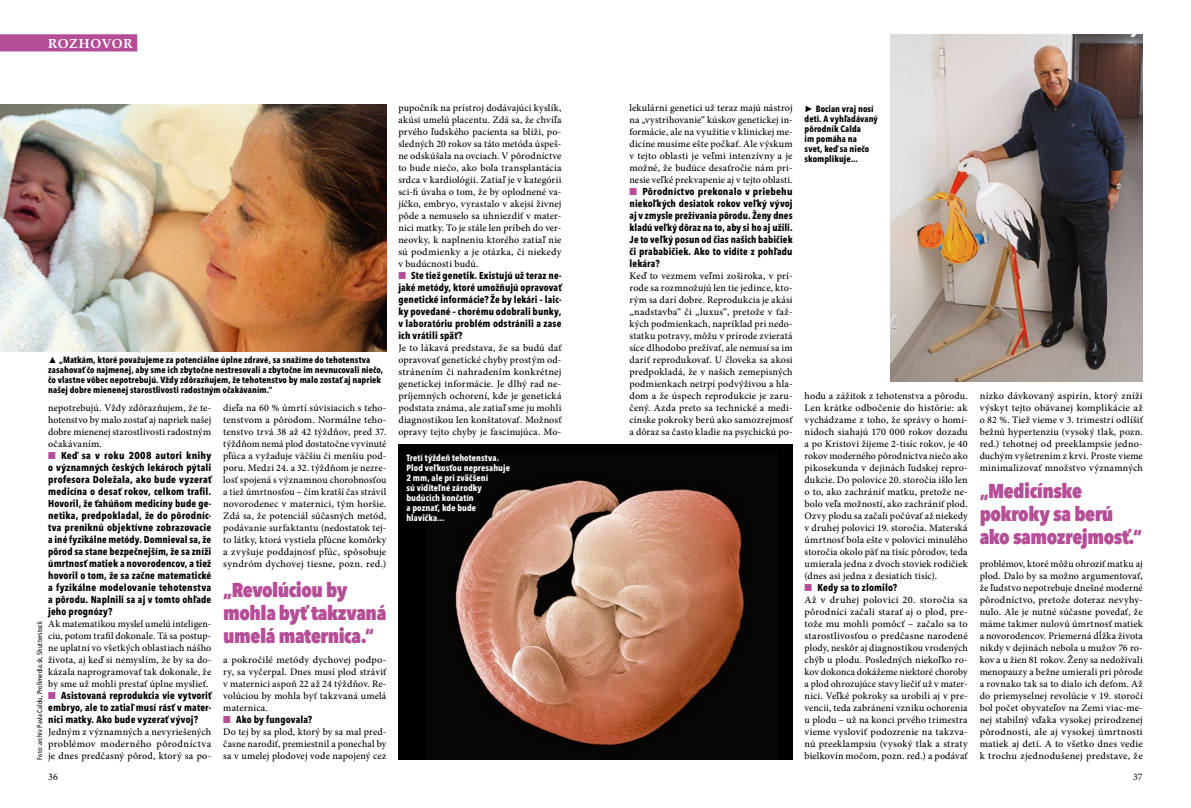
<style>
.page{position:relative;width:1191px;height:808px;background:#fff}
.page>*{position:absolute;margin:0;border:0;box-sizing:border-box;transform-origin:0 0}
.t1{font:800 condensed 20px/23px "Avenir Next LT Pro";letter-spacing:-.02em;color:#b54e97}
.t2{font:700 13px "Palatino Linotype";letter-spacing:.04em;color:#fff}
.t3{font:500 10px/12px "Minion Pro";letter-spacing:.015em;color:#000;text-align:justify}
.t4{font:700 condensed 10px/12px "Avenir Next LT Pro";letter-spacing:.015em;color:#000;text-align:justify}
.t5{font:10px "Minion Pro";color:#000}
.t6{font:700 condensed 9px/10px "Avenir Next LT Pro";letter-spacing:.01em;color:#000}
.t7{font:700 condensed 9px/10px "Avenir Next LT Pro";letter-spacing:.01em;color:#fff}
.t8{font:500 condensed 7px "Avenir Next LT Pro";letter-spacing:.02em;color:#000}
.s1{font-family:"Arial";font-weight:400;font-stretch:normal}
.s2{color:#b54e97}
</style>
<div class="page">
<img style="left:0;top:104px;width:386px;height:247px">
<img style="left:890px;top:34px;width:252px;height:347px">
<div style="left:398px;top:445px;width:394px;height:315px;background:#000"></div>
<img style="left:455px;top:480px;width:293px;height:266px">
<div style="left:0;top:34px;width:137px;height:17px;background:#b54e97"></div>
<h2 class="t2" style="left:48px;top:34px;width:85px">ROZHOVOR</h2>
<p class="t6" style="left:48px;top:355px;width:337px"><span class="s1">▲</span> „Matkám, ktoré považujeme za potenciálne úplne zdravé, sa snažíme do tehotenstva zasahovať čo najmenej, aby sme ich zbytočne nestresovali a zbytočne im nevnucovali niečo, čo vlastne vôbec nepotrebujú. Vždy zdôrazňujem, že tehotenstvo by malo zostať aj napriek našej dobre mienenej starostlivosti radostným očakávaním.“</p>
<p class="t3" style="left:48px;top:402px;width:165px">nepotrebujú. Vždy zdôrazňujem, že te&shy;hotenstvo by malo zostať aj napriek našej dobre mienenej starostlivosti radostným očakávaním.</p>
<p class="t4" style="left:48px;top:450px;width:165px"><span class="s2">■</span> Keď sa v roku 2008 autori knihy o významných českých lekároch pýtali profesora Doležala, ako bude vyzerať medicína o desať rokov, celkom trafil.<br>Hovoril, že ťahúňom medicíny bude ge&shy;netika, predpokladal, že do pôrodníc&shy;tva preniknú objektívne zobrazovacie a iné fyzikálne metódy. Domnieval sa, že pôrod sa stane bezpečnejším, že sa zníži úmrtnosť matiek a novorodencov, a tiež hovoril o tom, že sa začne matematické a fyzikálne modelovanie tehotenstva a pôrodu. Naplnili sa aj v tomto ohľade jeho prognózy?</p>
<p class="t3" style="left:48px;top:618px;width:165px">Ak matematikou myslel umelú inteligen&shy;ciu, potom trafil dokonale. Tá sa postup&shy;ne uplatní vo všetkých oblastiach nášho života, aj keď si nemyslím, že by sa do&shy;kázala naprogramovať tak dokonale, že by sme už mohli prestať úplne myslieť.</p>
<p class="t4" style="left:48px;top:690px;width:165px"><span class="s2">■</span> Asistovaná reprodukcia vie vytvoriť embryo, ale to zatiaľ musí rásť v mater&shy;nici matky. Ako bude vyzerať vývoj?</p>
<p class="t3" style="left:48px;top:726px;width:165px">Jedným z významných a nevyriešených problémov moderného pôrodníctva je dnes predčasný pôrod, ktorý sa po-</p>
<p class="t8" style="left:35px;top:760px;width:140px;rotate:-90deg">Foto: archív Pavla Caldu, Profimedia.sk, Shutterstock</p>
<p class="t5" style="left:48px;top:770px;width:11px">36</p>
<p class="t3" style="left:223px;top:402px;width:165px">dieľa na 60 % úmrtí súvisiacich s teho&shy;tenstvom a pôrodom. Normálne teho&shy;tenstvo trvá 38 až 42 týždňov, pred 37. týždňom nemá plod dostatočne vyvinuté pľúca a vyžaduje väčšiu či menšiu pod&shy;poru. Medzi 24. a 32. týždňom je nezre&shy;losť spojená s významnou chorobnosťou a tiež úmrtnosťou – čím kratší čas strávil novorodenec v maternici, tým horšie.<br>Zdá sa, že potenciál súčasných metód, podávanie surfaktantu (nedostatok tej&shy;to látky, ktorá vystiela pľúcne komôrky a zvyšuje poddajnosť pľúc, spôsobuje syndróm dychovej tiesne, pozn. red.)</p>
<h1 class="t1" style="left:223px;top:578px;width:165px">„Revolúciou by mohla byť takzvaná umelá maternica.“</h1>
<p class="t3" style="left:223px;top:654px;width:165px">a pokročilé metódy dychovej podpo&shy;ry, sa vyčerpal. Dnes musí plod stráviť v maternici aspoň 22 až 24 týždňov. Re&shy;volúciou by mohla byť takzvaná umelá maternica.</p>
<p class="t4" style="left:223px;top:714px;width:90px"><span class="s2">■</span> Ako by fungovala?</p>
<p class="t3" style="left:223px;top:726px;width:165px">Do tej by sa plod, ktorý by sa mal pred&shy;časne narodiť, premiestnil a ponechal by sa v umelej plodovej vode napojený cez</p>
<p class="t3" style="left:398px;top:102px;width:165px">pupočník na prístroj dodávajúci kyslík, akúsi umelú placentu. Zdá sa, že chvíľa prvého ľudského pacienta sa blíži, po&shy;sledných 20 rokov sa táto metóda úspeš&shy;ne odskúšala na ovciach. V pôrodníctve to bude niečo, ako bola transplantácia srdca v kardiológii. Zatiaľ je v kategórii sci-fi úvaha o tom, že by oplodnené va&shy;jíčko, embryo, vyrastalo v akejsi živnej pôde a nemuselo sa uhniezdiť v mater&shy;nici matky. To je stále len príbeh do ver&shy;neovky, k naplneniu ktorého zatiaľ nie sú podmienky a je otázka, či niekedy v budúcnosti budú.</p>
<p class="t4" style="left:398px;top:270px;width:165px"><span class="s2">■</span> Ste tiež genetik. Existujú už teraz ne&shy;jaké metódy, ktoré umožňujú opravovať genetické informácie? Že by lekári – laic&shy;ky povedané – chorému odobrali bunky, v laboratóriu problém odstránili a zase ich vrátili späť?</p>
<p class="t3" style="left:398px;top:342px;width:165px">Je to lákavá predstava, že sa budú dať opravovať genetické chyby prostým od&shy;stránením či nahradením konkrétnej genetickej informácie. Je dlhý rad ne&shy;príjemných ochorení, kde je genetická podstata známa, ale zatiaľ sme ju mohli diagnostikou len konštatovať. Možnosť opravy tejto chyby je fascinujúca. Mo-</p>
<p class="t7" style="left:406px;top:453px;width:105px">Tretí týždeň tehotenstva.<br>Plod veľkosťou nepresahuje<br>2 mm, ale pri zväčšení<br>sú viditeľné zárodky budúcich končatín<br>a poznať, kde bude hlavička...</p>
<p class="t3" style="left:629px;top:102px;width:165px">lekulárni genetici už teraz majú nástroj na „vystrihovanie“ kúskov genetickej in&shy;formácie, ale na využitie v klinickej me&shy;dicíne musíme ešte počkať. Ale výskum v tejto oblasti je veľmi intenzívny a je možné, že budúce desaťročie nám pri&shy;nesie veľké prekvapenie aj v tejto oblasti.</p>
<p class="t4" style="left:629px;top:186px;width:165px"><span class="s2">■</span> Pôrodníctvo prekonalo v priebehu niekoľkých desiatok rokov veľký vývoj aj v zmysle prežívania pôrodu. Ženy dnes kladú veľký dôraz na to, aby si ho aj užili.<br>Je to veľký posun od čias našich babičiek či prababičiek. Ako to vidíte z pohľadu lekára?</p>
<p class="t3" style="left:629px;top:270px;width:165px">Keď to vezmem veľmi zoširoka, v prí&shy;rode sa rozmnožujú len tie jedince, kto&shy;rým sa darí dobre. Reprodukcia je akási „nadstavba“ či „luxus“, pretože v ťaž&shy;kých podmienkach, napríklad pri nedo&shy;statku potravy, môžu v prírode zvieratá síce dlhodobo prežívať, ale nemusí sa im dariť reprodukovať. U človeka sa akosi predpokladá, že v našich zemepisných podmienkach netrpí podvýživou a hla&shy;dom a že úspech reprodukcie je zaru&shy;čený. Azda preto sa technické a medi&shy;cínske pokroky berú ako samozrejmosť a dôraz sa často kladie na psychickú po-</p>
<p class="t6" style="left:804px;top:104px;width:75px"><span class="s1">►</span> Bocian vraj nosí deti. A vyhľadávaný pôrodník Calda<br>im pomáha na<br>svet, keď sa niečo skomplikuje...</p>
<p class="t3" style="left:804px;top:390px;width:165px">hodu a zážitok z tehotenstva a pôrodu.<br>Len krátke odbočenie do histórie: ak vychádzame z toho, že správy o homi&shy;nidoch siahajú 170 000 rokov dozadu a po Kristovi žijeme 2-tisíc rokov, je 40 rokov moderného pôrodníctva niečo ako pikosekunda v dejinách ľudskej repro&shy;dukcie. Do polovice 20. storočia išlo len o to, ako zachrániť matku, pretože ne&shy;bolo veľa možností, ako zachrániť plod.<br>Ozvy plodu sa začali počúvať až niekedy v druhej polovici 19. storočia. Materská úmrtnosť bola ešte v polovici minulého storočia okolo päť na tisíc pôrodov, teda umierala jedna z dvoch stoviek rodičiek (dnes asi jedna z desiatich tisíc).</p>
<p class="t4" style="left:804px;top:582px;width:94px"><span class="s2">■</span> Kedy sa to zlomilo?</p>
<p class="t3" style="left:804px;top:594px;width:165px">Až v druhej polovici 20. storočia sa pôrodníci začali starať aj o plod, pre&shy;tože mu mohli pomôcť – začalo sa to starostlivosťou o predčasne narodené plody, neskôr aj diagnostikou vrodených chýb u plodu. Posledných niekoľko ro&shy;kov dokonca dokážeme niektoré choroby a plod ohrozujúce stavy liečiť už v mater&shy;nici. Veľké pokroky sa urobili aj v pre&shy;vencii, teda zabránení vzniku ochorenia u plodu – už na konci prvého trimestra vieme vysloviť podozrenie na takzva&shy;nú preeklampsiu (vysoký tlak a straty bielkovín močom, pozn. red.) a podávať</p>
<p class="t3" style="left:979px;top:390px;width:165px">nízko dávkovaný aspirín, ktorý zníži výskyt tejto obávanej komplikácie až o 82 %. Tiež vieme v 3. trimestri odlíšiť bežnú hypertenziu (vysoký tlak, pozn. red.) tehotnej od preeklampsie jedno&shy;duchým vyšetrením z krvi. Proste vieme minimalizovať množstvo významných</p>
<h1 class="t1" style="left:979px;top:479px;width:164px">„Medicínske pokroky sa berú ako samozrejmosť.“</h1>
<p class="t3" style="left:979px;top:558px;width:165px">problémov, ktoré môžu ohroziť matku aj plod. Dalo by sa možno argumentovať, že ľudstvo nepotrebuje dnešné moderné pôrodníctvo, pretože doteraz nevyhy&shy;nulo. Ale je nutné súčasne povedať, že máme takmer nulovú úmrtnosť matiek a novorodencov. Priemerná dĺžka života nikdy v dejinách nebola u mužov 76 ro&shy;kov a u žien 81 rokov. Ženy sa nedožívali menopauzy a bežne umierali pri pôrode a rovnako tak sa to dialo ich deťom. Až do priemyselnej revolúcie v 19. storočí bol počet obyvateľov na Zemi viac-me&shy;nej stabilný vďaka vysokej prirodzenej pôrodnosti, ale aj vysokej úmrtnosti matiek aj detí. A to všetko dnes vedie k trochu zjednodušenej predstave, že</p>
<p class="t5" style="left:1133px;top:770px;width:11px">37</p>
</div>
